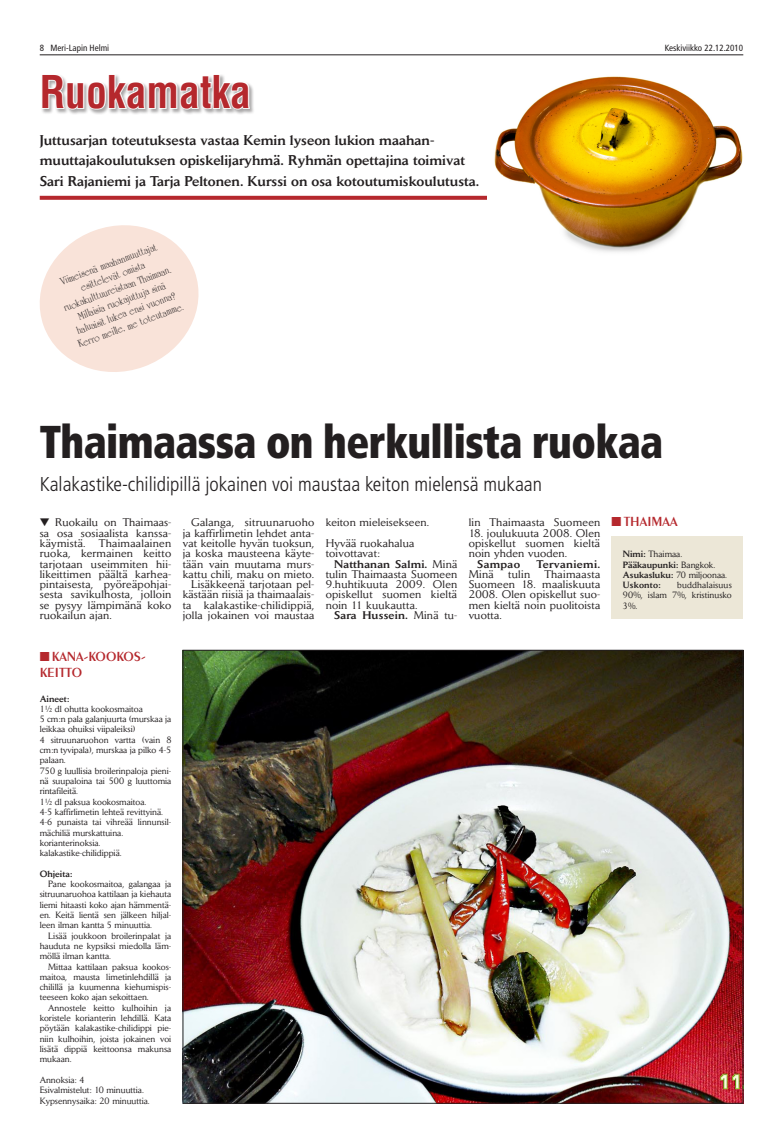
<style>
.page{position:relative;width:783px;height:1129px;background:#fff}
.page>*{position:absolute;margin:0;border:0;box-sizing:border-box;transform-origin:0 0}
.URotsikko{font:900 condensed 46px "Frutiger";letter-spacing:-.015em;color:#231f20;scale:.9 1}
.URtekstimenok{font:700 condensed 44px "Helvetica";color:#b5282d;scale:.95 1}
.URalaotsikko{font:300 condensed 20px "Frutiger";color:#231f20}
.URteksti{font:500 14px "Daily News";color:#231f20}
.MLH_päiväys{font:600 14px/16px "Exotic 350 BT";color:#b5282d}
.URteksti-2{font:11px/10.3px "Daily News";letter-spacing:.015em;color:#231f20;text-align:justify;scale:1.04 1}
.URteksti-3{font:500 11px "Daily News";letter-spacing:.03em;color:#231f20;scale:1.04 1}
.t1{font:10.8px/13px "University Roman";color:#231f20;text-align:center}
.URteksti-4{font:9px/10.3px "Daily News";color:#231f20;text-align:justify}
.MLH_päiväys-2{font:condensed 9px "Frutiger";color:#231f20}
.URteksti-5{font:500 9px "Daily News";color:#231f20}
.URteksti-6{font:500 9px "Daily News";letter-spacing:.02em;color:#231f20}
.s1{font-weight:500}
.s2{font-weight:400}
</style>
<div class="page">
<svg style="left:40px;top:196px;width:447px;height:4px;background:#b83237"></svg>
<hr style="left:40px;top:55px;width:703px;height:1px;background:#231f20">
<div style="left:41px;top:74px;width:214px;height:41px;background:#231f20;opacity:.4"></div>
<svg style="left:41px;top:74px;width:210px;height:36px"></svg>
<svg style="left:39px;top:225px;width:160px;height:147px"></svg>
<img style="left:494px;top:76px;width:249px;height:176px">
<img style="left:185px;top:652px;width:556px;height:449px">
<div style="left:611px;top:536px;width:132px;height:83px;background:#ece7d7"></div>
<p class="MLH_päiväys-2" style="left:40px;top:42px;width:71px">8 Meri-Lapin Helmi</p>
<p class="MLH_päiväys-2" style="left:664px;top:42px;width:80px">Keskiviikko 22.12.2010</p>
<p class="URtekstimenok" style="left:40px;top:64px;width:224px">Ruokamatka</p>
<p class="URteksti" style="left:40px;top:131px;width:396px">Juttusarjan toteutuksesta vastaa Kemin lyseon lukion maahan-</p>
<p class="URteksti" style="left:40px;top:152px;width:426px">muuttajakoulutuksen opiskelijaryhmä. Ryhmän opettajina toimivat</p>
<p class="URteksti" style="left:40px;top:173px;width:441px">Sari Rajaniemi ja Tarja Peltonen. Kurssi on osa kotoutumiskoulutusta.</p>
<p class="t1" style="left:58px;top:276px;width:104px;rotate:-20deg">Viimeisenä maahanmuuttajat esittelevät omista</p>
<p class="t1" style="left:62px;top:302px;width:115px;rotate:-20deg">ruokakulttuureistaan Thaimaan.</p>
<p class="t1" style="left:67px;top:314px;width:113px;rotate:-20deg">Millaisia ruokajuttuja sinä haluaisit lukea ensi vuonna?<br>Kerro meille, me toteutamme.</p>
<p class="URotsikko" style="left:40px;top:413px;width:694px">Thaimaassa on herkullista ruokaa</p>
<p class="URalaotsikko" style="left:40px;top:472px;width:503px">Kalakastike-chilidipillä jokainen voi maustaa keiton mielensä mukaan</p>
<p class="URteksti-2" style="left:40px;top:517px;width:128px">▼ Ruokailu on Thaimaas&shy;sa osa sosiaalista kanssa&shy;käymistä. Thaimaalainen ruoka, kermainen keitto tarjotaan useimmiten hii&shy;likeittimen päältä karhea&shy;pintaisesta, pyöreäpohjai&shy;sesta savikulhosta, jolloin se pysyy lämpimänä koko ruokailun ajan.</p>
<p class="URteksti-2" style="left:183px;top:517px;width:128px;text-indent:9px">Galanga, sitruunaruoho ja kaffirlimetin lehdet anta&shy;vat keitolle hyvän tuoksun, ja koska mausteena käyte&shy;tään vain muutama murs&shy;kattu chili, maku on mieto.</p>
<p class="URteksti-2" style="left:183px;top:579px;width:128px;text-indent:9px">Lisäkkeenä tarjotaan pel&shy;kästään riisiä ja thaimaalais&shy;ta kalakastike-chilidippiä, jolla jokainen voi maustaa</p>
<p class="URteksti-2" style="left:325px;top:517px;width:101px">keiton mieleisekseen.</p>
<p class="URteksti-2" style="left:325px;top:537px;width:87px">Hyvää ruokahalua</p>
<p class="URteksti-2" style="left:325px;top:548px;width:54px">toivottavat:</p>
<p class="URteksti-2" style="left:325px;top:558px;width:128px;text-indent:9px"><span class="s1">Natthanan Salmi.</span> Minä tulin Thaimaasta Suomeen 9.huhtikuuta 2009. Olen opiskellut suomen kieltä noin 11 kuukautta.</p>
<p class="URteksti-3" style="left:334px;top:608px;width:120px">Sara Hussein. <span class="s2">Minä tu-</span></p>
<p class="URteksti-2" style="left:468px;top:517px;width:128px">lin Thaimaasta Suomeen</p>
<p class="URteksti-2" style="left:468px;top:527px;width:128px">18. joulukuuta 2008. Olen opiskellut suomen kieltä noin yhden vuoden.</p>
<p class="URteksti-3" style="left:477px;top:557px;width:43px">Sampao</p>
<p class="URteksti-3" style="left:536px;top:557px;width:63px">Tervaniemi.</p>
<p class="URteksti-2" style="left:468px;top:568px;width:26px">Minä</p>
<p class="URteksti-2" style="left:508px;top:568px;width:23px">tulin</p>
<p class="URteksti-2" style="left:468px;top:568px;width:128px;text-indent:76px">Thaimaasta Suomeen 18. maaliskuuta 2008. Olen opiskellut suo&shy;men kieltä noin puolitoista vuotta.</p>
<p class="MLH_päiväys" style="left:611px;top:513px;width:67px">■ THAIMAA</p>
<p class="URteksti-4" style="left:622px;top:548px;width:61px"><span class="s1">Nimi:</span> Thaimaa.</p>
<p class="URteksti-5" style="left:622px;top:558px;width:94px">Pääkaupunki: <span class="s2">Bangkok.</span></p>
<p class="URteksti-4" style="left:622px;top:569px;width:106px"><span class="s1">Asukasluku:</span> 70 miljoonaa.</p>
<p class="URteksti-6" style="left:622px;top:579px;width:39px">Uskonto:</p>
<p class="URteksti-4" style="left:622px;top:579px;width:110px;text-indent:54px">buddhalaisuus 90%, islam 7%, kristinusko 3%.</p>
<p class="MLH_päiväys" style="left:40px;top:647px;width:107px">■ KANA-KOOKOS-<br>KEITTO</p>
<p class="URteksti-5" style="left:40px;top:692px;width:31px">Aineet:</p>
<p class="URteksti-4" style="left:40px;top:703px;width:105px">1½ dl ohutta kookosmaitoa</p>
<p class="URteksti-4" style="left:40px;top:713px;width:133px">5 cm:n pala galanjuurta (murskaa ja leikkaa ohuiksi viipaleiksi)</p>
<p class="URteksti-4" style="left:40px;top:734px;width:133px">4 sitruunaruohon vartta (vain 8 cm:n tyvipala), murskaa ja pilko 4-5 palaan.</p>
<p class="URteksti-4" style="left:40px;top:765px;width:133px">750 g luullisia broilerinpaloja pieni&shy;nä suupaloina tai 500 g luuttomia rintafileitä.</p>
<p class="URteksti-4" style="left:40px;top:796px;width:108px">1½ dl paksua kookosmaitoa.</p>
<p class="URteksti-4" style="left:40px;top:806px;width:125px">4-5 kaffirlimetin lehteä revittyinä.</p>
<p class="URteksti-4" style="left:40px;top:816px;width:133px">4-6 punaista tai vihreää linnunsil&shy;mächiliä murskattuina.</p>
<p class="URteksti-4" style="left:40px;top:837px;width:62px">korianterinoksia.</p>
<p class="URteksti-4" style="left:40px;top:847px;width:83px">kalakastike-chilidippiä.</p>
<p class="URteksti-5" style="left:40px;top:868px;width:34px">Ohjeita:</p>
<p class="URteksti-4" style="left:40px;top:878px;width:133px;text-indent:9px">Pane kookosmaitoa, galangaa ja sitruunaruohoa kattilaan ja kiehauta liemi hitaasti koko ajan hämmentä&shy;en. Keitä lientä sen jälkeen hiljal&shy;leen ilman kantta 5 minuuttia.</p>
<p class="URteksti-4" style="left:40px;top:930px;width:133px;text-indent:9px">Lisää joukkoon broilerinpalat ja hauduta ne kypsiksi miedolla läm&shy;möllä ilman kantta.</p>
<p class="URteksti-4" style="left:40px;top:961px;width:133px;text-indent:9px">Mittaa kattilaan paksua kookos&shy;maitoa, mausta limetinlehdillä ja chilillä ja kuumenna kiehumispis&shy;teeseen koko ajan sekoittaen.</p>
<p class="URteksti-4" style="left:40px;top:1002px;width:133px;text-indent:9px">Annostele keitto kulhoihin ja koristele korianterin lehdillä. Kata pöytään kalakastike-chilidippi pie&shy;niin kulhoihin, joista jokainen voi lisätä dippiä keittoonsa makunsa mukaan.</p>
<p class="URteksti-4" style="left:40px;top:1074px;width:46px">Annoksia: 4</p>
<p class="URteksti-4" style="left:40px;top:1084px;width:106px">Esivalmistelut: 10 minuuttia.</p>
<p class="URteksti-4" style="left:40px;top:1094px;width:112px">Kypsennysaika: 20 minuuttia.</p>
</div>
